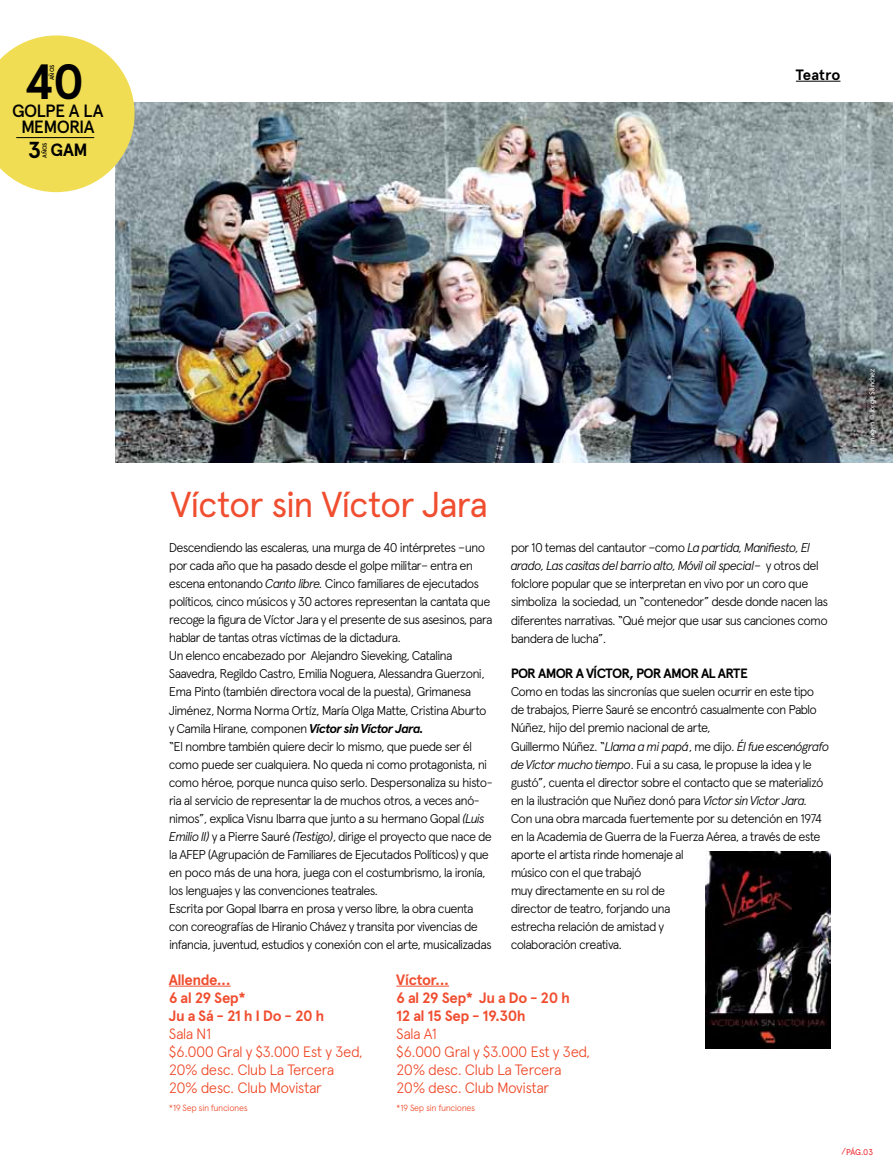
<style>
.page{position:relative;width:893px;height:1170px;background:#fff}
.page>*{position:absolute;margin:0;border:0;box-sizing:border-box;transform-origin:0 0}
.t1{font:700 49.35px "Apercu";color:#000}
.t2{font:36px "Apercu";letter-spacing:-.04em;color:#f04e30}
.t3{font:700 23.1px "Apercu";color:#000}
.t4{font:500 17.7px/16.4px "Apercu";letter-spacing:-.04em;color:#000;text-align:center}
.t5{font:700 17.7px "Apercu";color:#000}
.t6{font:300 15px/18px "Apercu";letter-spacing:-.045em;color:#ef4625}
.t7{font:700 15px/18px "Apercu";letter-spacing:-.035em;color:#f04e30}
.t8{font:700 15px "Apercu";color:#000}
.t9{font:700 13.5px "Apercu";letter-spacing:-.055em;color:#000}
.t10{font:300 12.75px/18px "Apercu";letter-spacing:-.065em;color:#000}
.t11{font:300 9px "Apercu";letter-spacing:-.045em;color:#ef4625}
.t12{font:8.25px "Apercu";color:#ed1d24}
.t13{font:7.5px "Myriad Pro";color:#fff}
.t14{font:500 6.15px "Apercu";letter-spacing:-.035em;color:#000}
.s1{font-style:italic}
.s2{font-weight:700;font-style:italic}
</style>
<div class="page">
<hr style="left:796px;top:81px;width:44px;height:1px;background:#000">
<img style="left:115px;top:102px;width:778px;height:360px">
<hr style="left:169px;top:985px;width:62px;height:1px;background:#f04e30">
<hr style="left:396px;top:985px;width:53px;height:1px;background:#f04e30">
<svg style="left:0;top:35px;width:135px;height:157px;background:#eede6b"></svg>
<hr style="left:16px;top:137px;width:78px;height:1px;background:#000">
<img style="left:706px;top:851px;width:125px;height:196px">
<h1 class="t1" style="left:24px;top:52px;width:62px">40</h1>
<p class="t14" style="left:48px;top:80px;width:17px;rotate:-90deg">AÑOS</p>
<h3 class="t4" style="left:12px;top:102px;width:93px">GOLPE A LA<br>MEMORIA</h3>
<h3 class="t5" style="left:51px;top:139px;width:39px">GAM</h3>
<h3 class="t3" style="left:28px;top:136px;width:15px">3</h3>
<p class="t14" style="left:41px;top:157px;width:17px;rotate:-90deg">AÑOS</p>
<p class="t8" style="left:796px;top:65px;width:46px">Teatro</p>
<p class="t13" style="left:867px;top:445px;width:78px;rotate:-90deg">I magen © Jorge Sánchez</p>
<h2 class="t2" style="left:170px;top:482px;width:319px">Víctor sin Víctor Jara</h2>
<p class="t10" style="left:169px;top:538px;width:325px">Descendiendo las escaleras, una murga de 40 intérpretes –uno por cada año que ha pasado desde el golpe militar– entra en escena entonando <span class="s1">Canto libre.</span> Cinco familiares de ejecutados políticos, cinco músicos y 30 actores representan la cantata que recoge la figura de Víctor Jara y el presente de sus asesinos, para hablar de tantas otras víctimas de la dictadura.<br>Un elenco encabezado por Alejandro Sieveking, Catalina Saavedra, Regildo Castro, Emilia Noguera, Alessandra Guerzoni, Ema Pinto (también directora vocal de la puesta), Grimanesa Jiménez, Norma Norma Ortíz, María Olga Matte, Cristina Aburto y Camila Hirane, componen <span class="s2">Víctor sin Víctor Jara.<br></span>“El nombre también quiere decir lo mismo, que puede ser él como puede ser cualquiera. No queda ni como protagonista, ni como héroe, porque nunca quiso serlo. Despersonaliza su histo&shy;ria al servicio de representar la de muchos otros, a veces anó&shy;nimos”, explica Visnu Ibarra que junto a su hermano Gopal <span class="s1">(Luis Emilio II)</span> y a Pierre Sauré <span class="s1">(Testigo)</span>, dirige el proyecto que nace de la AFEP (Agrupación de Familiares de Ejecutados Políticos) y que en poco más de una hora, juega con el costumbrismo, la ironía, los lenguajes y las convenciones teatrales.<br>Escrita por Gopal Ibarra en prosa y verso libre, la obra cuenta con coreografías de Hiranio Chávez y transita por vivencias de infancia, juventud, estudios y conexión con el arte, musicalizadas</p>
<p class="t10" style="left:511px;top:539px;width:319px">por 10 temas del cantautor –como <span class="s1">La partida, Manifiesto, El arado, Las casitas del barrio alto, Móvil oil special</span>– y otros del folclore popular que se interpretan en vivo por un coro que simboliza la sociedad, un “contenedor” desde donde nacen las diferentes narrativas. “Qué mejor que usar sus canciones como bandera de lucha”.</p>
<p class="t9" style="left:511px;top:665px;width:38px">Por amor</p>
<p class="t9" style="left:576px;top:665px;width:70px">a Víctor, por</p>
<p class="t9" style="left:663px;top:665px;width:10px">amor</p>
<p class="t9" style="left:701px;top:665px;width:26px">al arte</p>
<p class="t10" style="left:511px;top:682px;width:320px">Como en todas las sincronías que suelen ocurrir en este tipo de trabajos, Pierre Sauré se encontró casualmente con Pablo Núñez, hijo del premio nacional de arte,<br>Guillermo Núñez. “<span class="s1">Llama a mi papá</span>, me dijo. <span class="s1">Él fue escenógrafo de Víctor mucho tiempo</span>. Fui a su casa, le propuse la idea y le gustó”, cuenta el director sobre el contacto que se materializó en la ilustración que Nuñez donó para <span class="s1">Víctor sin Víctor Jara.<br></span>Con una obra marcada fuertemente por su detención en 1974 en la Academia de Guerra de la Fuerza Aérea, a través de este aporte el artista rinde homenaje al<br>músico con el que trabajó<br>muy directamente en su rol de<br>director de teatro, forjando una<br>estrecha relación de amistad y<br>colaboración creativa.</p>
<p class="t7" style="left:169px;top:970px;width:157px">Allende...<br>6 al 29 Sep*<br>Ju a Sá - 21 h I Do - 20 h</p>
<p class="t6" style="left:169px;top:1024px;width:196px">Sala N1<br>$6.000 Gral y $3.000 Est y 3ed,<br>20% desc. Club La Tercera<br>20% desc. Club Movistar</p>
<p class="t11" style="left:169px;top:1102px;width:80px">*19 Sep sin funciones</p>
<p class="t7" style="left:396px;top:970px;width:175px">Víctor...<br>6 al 29 Sep* Ju a Do - 20 h<br>12 al 15 Sep - 19.30h</p>
<p class="t6" style="left:396px;top:1024px;width:196px">Sala A1<br>$6.000 Gral y $3.000 Est y 3ed,<br>20% desc. Club La Tercera<br>20% desc. Club Movistar</p>
<p class="t11" style="left:396px;top:1102px;width:80px">*19 Sep sin funciones</p>
<p class="t12" style="left:842px;top:1146px;width:33px">/PÁG.03</p>
</div>
